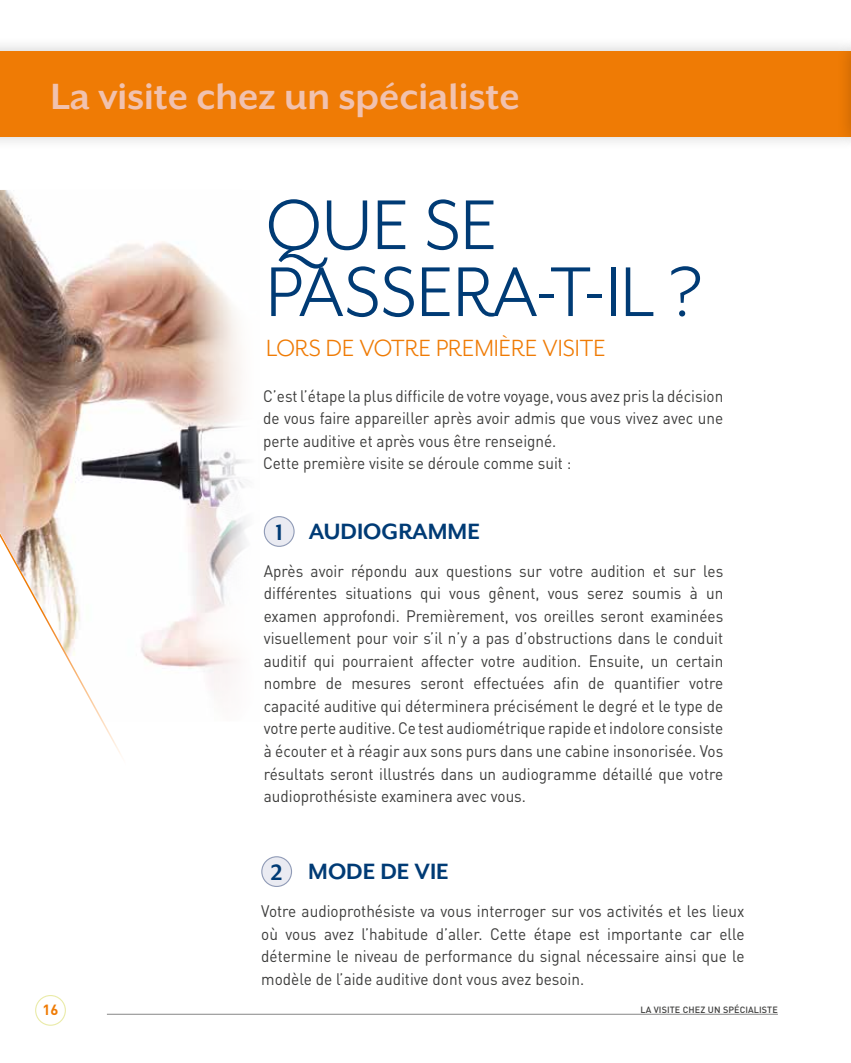
<style>
.page{position:relative;width:851px;height:1063px;background:#fff}
.page>*{position:absolute;margin:0;border:0;box-sizing:border-box;transform-origin:0 0}
.t1{font:81px "Mr Eaves XL San OT";color:#003b75}
.t2{font:700 42px "Mr Eaves XL San OT";color:#f1c2af}
.t3{font:27px "Mr Eaves XL San OT";color:#ef7b05}
.t4{font:700 25.5px "Mr Eaves XL San OT";color:#003b75}
.t5{font:16.5px/22.5px "DINOT";color:#3c3c3b;text-align:justify;scale:.93 1}
.t6{font:700 14.7px "DINOT";color:#ef7b05}
.t7{font:500 9px "DINOT";letter-spacing:.01em;color:#3c3c3b}
</style>
<div class="page">
<div style="left:35px;top:995px;width:31px;height:31px;border:1px solid #e1e382;border-radius:50%"></div>
<div style="left:0;top:36px;width:850px;height:115px;background:#000;opacity:.2"></div>
<div style="left:0;top:51px;width:850px;height:85px;background:#ef7b05"></div>
<div style="left:835px;top:36px;width:15px;height:115px;background:#000;opacity:.2"></div>
<hr style="left:850px;top:51px;width:1px;height:85px;background:#ef7b05">
<svg style="left:264px;top:517px;width:30px;height:29px"></svg>
<div style="left:264px;top:516px;width:30px;height:31px;border:1px solid #5f6f97;border-radius:50%"></div>
<div style="left:262px;top:857px;width:29px;height:29px;background:#eaebf2;border-radius:50%"></div>
<div style="left:261px;top:856px;width:31px;height:31px;border:1px solid #5f6f97;border-radius:50%"></div>
<img style="left:0;top:190px;width:264px;height:496px">
<svg style="left:0;top:435px;width:167px;height:322px"></svg>
<hr style="left:107px;top:1014px;width:670px;height:1px;background:#878787">
<h2 class="t2" style="left:50px;top:73px;width:470px">La visite chez un spécialiste</h2>
<h1 class="t1" style="left:266px;top:184px;width:232px">QUE SE</h1>
<h1 class="t1" style="left:266px;top:251px;width:438px">PASSERA-T-IL ?</h1>
<h3 class="t3" style="left:266px;top:334px;width:341px">LORS DE VOTRE PREMIÈRE VISITE</h3>
<p class="t5" style="left:263px;top:384px;width:496px;text-align:left">C’est l’étape la plus difficile de votre voyage, vous avez pris la décision de vous faire appareiller après avoir admis que vous vivez avec une perte auditive et après vous être renseigné.<br>Cette première visite se déroule comme suit :</p>
<h3 class="t4" style="left:275px;top:517px;width:206px">1 AUDIOGRAMME</h3>
<p class="t5" style="left:264px;top:559px;width:495px">Après avoir répondu aux questions sur votre audition et sur les différentes situations qui vous gênent, vous serez soumis à un examen approfondi. Premièrement, vos oreilles seront examinées visuellement pour voir s’il n’y a pas d’obstructions dans le conduit auditif qui pourraient affecter votre audition. Ensuite, un certain nombre de mesures seront effectuées afin de quantifier votre capacité auditive qui déterminera précisément le degré et le type de votre perte auditive. Ce test audiométrique rapide et indolore consiste à écouter et à réagir aux sons purs dans une cabine insonorisée. Vos résultats seront illustrés dans un audiogramme détaillé que votre audioprothésiste examinera avec vous.</p>
<h3 class="t4" style="left:271px;top:858px;width:179px">2 MODE DE VIE</h3>
<p class="t6" style="left:43px;top:1000px;width:17px">16</p>
<p class="t5" style="left:261px;top:900px;width:521px">Votre audioprothésiste va vous interroger sur vos activités et les lieux où vous avez l’habitude d’aller. Cette étape est importante car elle détermine le niveau de performance du signal nécessaire ainsi que le modèle de l’aide auditive dont vous avez besoin.</p>
<p class="t7" style="left:640px;top:1004px;width:139px">LA VISITE CHEZ UN SPÉCIALISTE</p>
</div>
